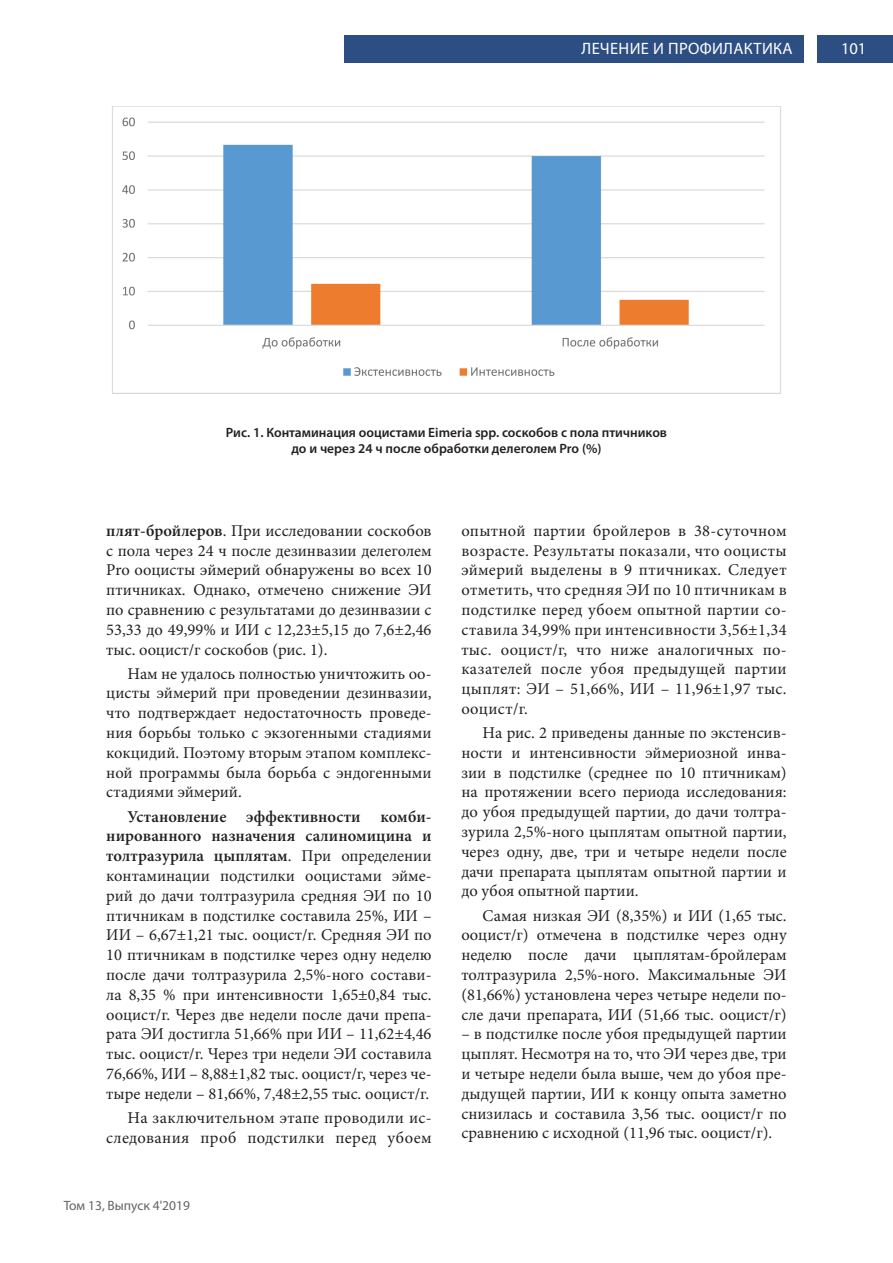
<style>
.page{position:relative;width:893px;height:1263px;background:#fff}
.page>*{position:absolute;margin:0;border:0;box-sizing:border-box;transform-origin:0 0}
.t1{font:16.5px/19.8px "Minion Pro";color:#231f20;text-align:justify}
.t2{font:16.5px/19.8px "Minion Pro";letter-spacing:.02em;color:#231f20;text-align:right}
.t3{font:16.5px "Myriad Pro";letter-spacing:.02em;color:#fffefc}
.t4{font:16.5px "Myriad Pro";color:#fff}
.t5{font:600 13.5px/16.2px "Myriad Pro";color:#231f20;text-align:center}
.t6{font:13.5px "Myriad Pro";color:#636366}
.s1{font-weight:600}
</style>
<div class="page">
<div style="left:817px;top:36px;width:76px;height:27px;background:#2d4e82"></div>
<div style="left:344px;top:36px;width:459px;height:27px;background:#2d4e82"></div>
<img style="left:112px;top:106px;width:669px;height:288px">
<p class="t3" style="left:582px;top:39px;width:213px">ЛЕЧЕНИЕ И ПРОФИЛАКТИКА</p>
<p class="t4" style="left:841px;top:39px;width:27px">101</p>
<p class="t5" style="left:226px;top:424px;width:443px">Рис. 1. Контаминация ооцистами Eimeria spp. соскобов с пола птичников до и через 24 ч после обработки делеголем Pro (%)</p>
<p class="t1" style="left:106px;top:521px;width:327px"><span class="s1">плят-бройлеров</span>. При исследовании соскобов с пола через 24 ч после дезинвазии делеголем Pro ооцисты эймерий обнаружены во всех 10 птичниках. Однако, отмечено снижение ЭИ по сравнению с результатами до дезинвазии с 53,33 до 49,99% и ИИ с 12,23±5,15 до 7,6±2,46 тыс. ооцист/г соскобов (рис. 1).</p>
<p class="t1" style="left:106px;top:663px;width:327px;text-indent:21px">Нам не удалось полностью уничтожить оо&shy;цисты эймерий при проведении дезинвазии, что подтверждает недостаточность проведе&shy;ния борьбы только с экзогенными стадиями кокцидий. Поэтому вторым этапом комплекс&shy;ной программы была борьба с эндогенными стадиями эймерий.</p>
<p class="t1" style="left:106px;top:806px;width:327px;text-indent:21px"><span class="s1">Установление эффективности комби&shy;нированного назначения салиномицина и толтразурила цыплятам</span>. При определении контаминации подстилки ооцистами эйме&shy;рий до дачи толтразурила средняя ЭИ по 10 птичникам в подстилке составила 25%, ИИ – ИИ – 6,67±1,21 тыс. ооцист/г. Средняя ЭИ по 10 птичникам в подстилке через одну неделю после дачи толтразурила 2,5%-ного состави&shy;ла 8,35 % при интенсивности 1,65±0,84 тыс. ооцист/г. Через две недели после дачи препа&shy;рата ЭИ достигла 51,66% при ИИ – 11,62±4,46 тыс. ооцист/г. Через три недели ЭИ составила 76,66%, ИИ – 8,88±1,82 тыс. ооцист/г, через че&shy;тыре недели – 81,66%, 7,48±2,55 тыс. ооцист/г.</p>
<p class="t2" style="left:106px;top:1108px;width:327px">На заключительном этапе проводили ис&shy;следования проб подстилки перед убоем</p>
<p class="t6" style="left:64px;top:1197px;width:128px">Том 13, Выпуск 4'2019</p>
<p class="t1" style="left:461px;top:521px;width:327px">опытной партии бройлеров в 38-суточном возрасте. Результаты показали, что ооцисты эймерий выделены в 9 птичниках. Следует отметить, что средняя ЭИ по 10 птичникам в подстилке перед убоем опытной партии со&shy;ставила 34,99% при интенсивности 3,56±1,34 тыс. ооцист/г, что ниже аналогичных по&shy;казателей после убоя предыдущей партии цыплят: ЭИ – 51,66%, ИИ – 11,96±1,97 тыс. ооцист/г.</p>
<p class="t1" style="left:461px;top:723px;width:327px;text-indent:21px">На рис. 2 приведены данные по экстенсив&shy;ности и интенсивности эймериозной инва&shy;зии в подстилке (среднее по 10 птичникам) на протяжении всего периода исследования: до убоя предыдущей партии, до дачи толтра&shy;зурила 2,5%-ного цыплятам опытной партии, через одну, две, три и четыре недели после дачи препарата цыплятам опытной партии и до убоя опытной партии.</p>
<p class="t1" style="left:461px;top:905px;width:327px;text-indent:21px">Самая низкая ЭИ (8,35%) и ИИ (1,65 тыс. ооцист/г) отмечена в подстилке через одну неделю после дачи цыплятам-бройлерам толтразурила 2,5%-ного. Максимальные ЭИ (81,66%) установлена через четыре недели по&shy;сле дачи препарата, ИИ (51,66 тыс. ооцист/г)</p>
<p class="t1" style="left:461px;top:1024px;width:327px">– в подстилке после убоя предыдущей партии цыплят. Несмотря на то, что ЭИ через две, три и четыре недели была выше, чем до убоя пре&shy;дыдущей партии, ИИ к концу опыта заметно снизилась и составила 3,56 тыс. ооцист/г по сравнению с исходной (11,96 тыс. ооцист/г).</p>
</div>
